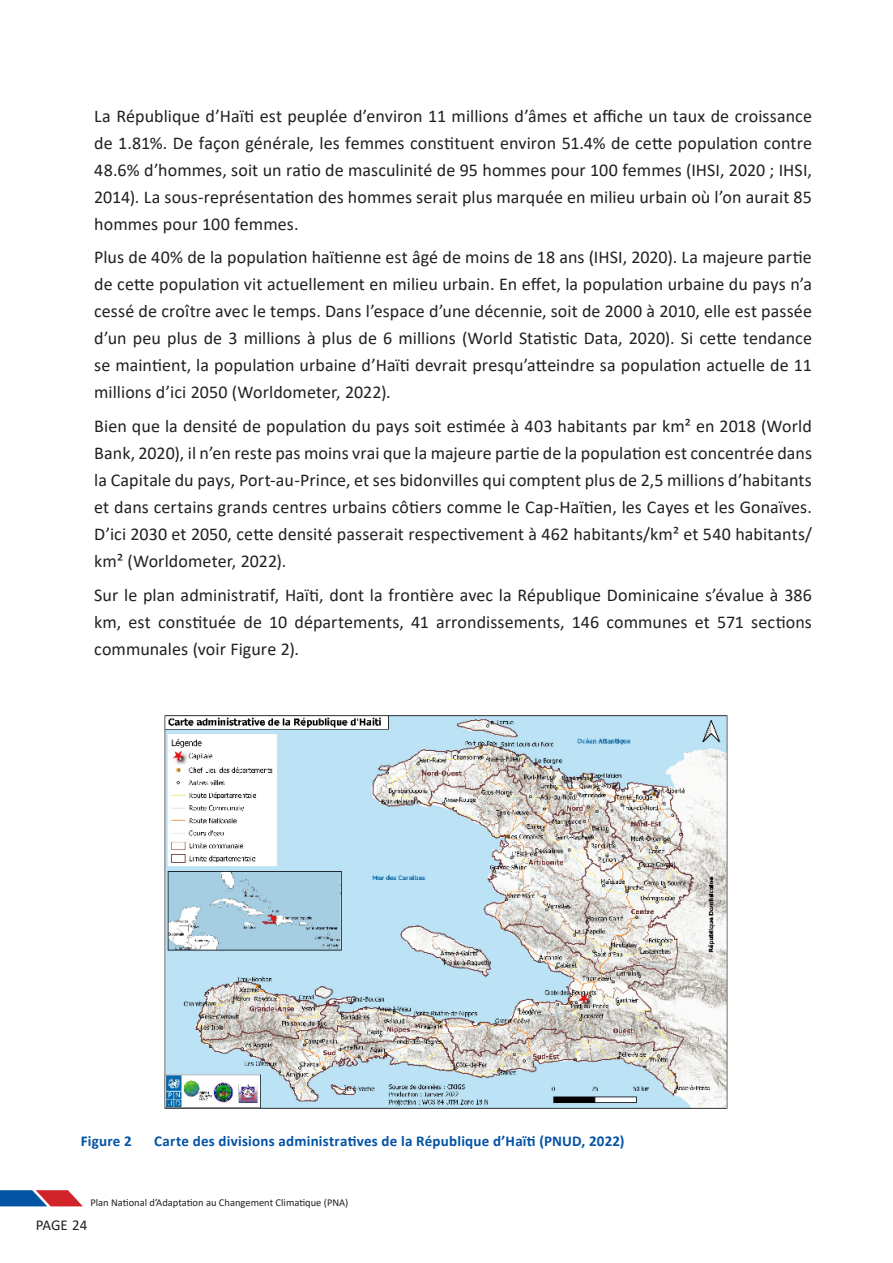
<style>
.page{position:relative;width:893px;height:1263px;background:#fff}
.page>*{position:absolute;margin:0;border:0;box-sizing:border-box;transform-origin:0 0}
.text{font:18px/27px "Calibri";letter-spacing:.005em;color:#231f20;text-align:justify}
.Figures{font:700 15px "Calibri";letter-spacing:.015em;color:#0353a5}
.t1{font:15px "Calibri";letter-spacing:-.005em;color:#231f20}
.t2{font:10.5px "Calibri";color:#231f20}
</style>
<div class="page">
<svg style="left:0;top:1190px;width:83px;height:16px"></svg>
<img style="left:164px;top:715px;width:564px;height:394px">
<p class="text" style="left:94px;top:102px;width:719px">La République d’Haïti est peuplée d’environ 11 millions d’âmes et affiche un taux de croissance de 1.81%. De façon générale, les femmes constituent environ 51.4% de cette population contre 48.6% d’hommes, soit un ratio de masculinité de 95 hommes pour 100 femmes (IHSI, 2020 ; IHSI, 2014). La sous-représentation des hommes serait plus marquée en milieu urbain où l’on aurait 85 hommes pour 100 femmes.</p>
<p class="text" style="left:94px;top:243px;width:719px">Plus de 40% de la population haïtienne est âgé de moins de 18 ans (IHSI, 2020). La majeure partie de cette population vit actuellement en milieu urbain. En effet, la population urbaine du pays n’a cessé de croître avec le temps. Dans l’espace d’une décennie, soit de 2000 à 2010, elle est passée d’un peu plus de 3 millions à plus de 6 millions (World Statistic Data, 2020). Si cette tendance se maintient, la population urbaine d’Haïti devrait presqu’atteindre sa population actuelle de 11 millions d’ici 2050 (Worldometer, 2022).</p>
<p class="text" style="left:94px;top:412px;width:719px">Bien que la densité de population du pays soit estimée à 403 habitants par km² en 2018 (World Bank, 2020), il n’en reste pas moins vrai que la majeure partie de la population est concentrée dans la Capitale du pays, Port-au-Prince, et ses bidonvilles qui comptent plus de 2,5 millions d’habitants et dans certains grands centres urbains côtiers comme le Cap-Haïtien, les Cayes et les Gonaïves.<br>D’ici 2030 et 2050, cette densité passerait respectivement à 462 habitants/km² et 540 habitants/ km² (Worldometer, 2022).</p>
<p class="text" style="left:94px;top:581px;width:719px">Sur le plan administratif, Haïti, dont la frontière avec la République Dominicaine s’évalue à 386 km, est constituée de 10 départements, 41 arrondissements, 146 communes et 571 sections communales (voir Figure 2).</p>
<p class="Figures" style="left:81px;top:1130px;width:53px">Figure 2</p>
<p class="Figures" style="left:154px;top:1130px;width:472px">Carte des divisions administratives de la République d’Haïti (PNUD, 2022)</p>
<p class="t2" style="left:90px;top:1195px;width:260px">Plan National d’Adaptation au Changement Climatique (PNA)</p>
<p class="t1" style="left:36px;top:1214px;width:53px">PAGE 24</p>
</div>
